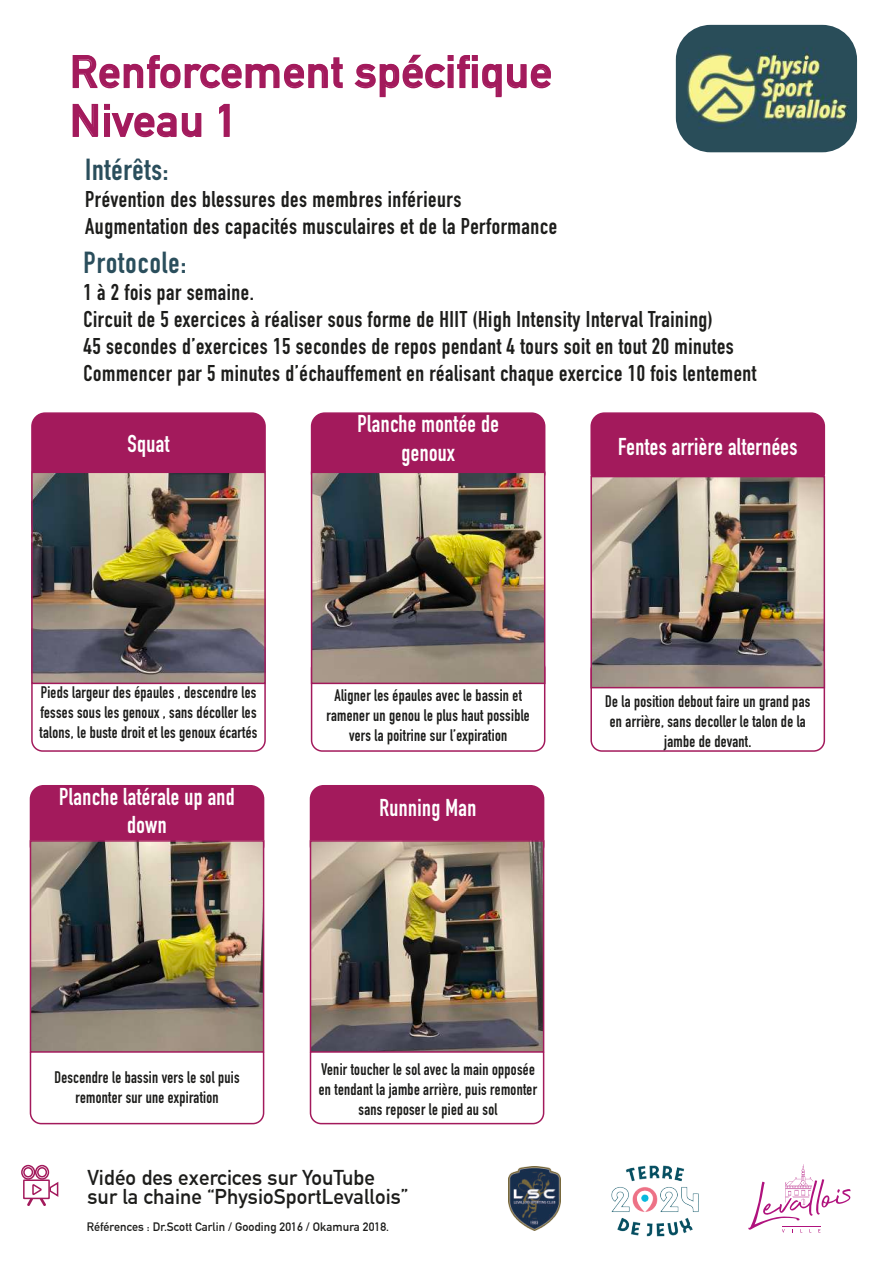
<style>
.page{position:relative;width:893px;height:1263px;background:#fff}
.page>*{position:absolute;margin:0;border:0;box-sizing:border-box;transform-origin:0 0}
.t1{font:700 44.25px/48.9px "DIN Alternate";letter-spacing:.005em;color:#a31a5c;scale:1.04 1}
.t2{font:700 30px "DIN Condensed";letter-spacing:.03em;color:#2a4e5c}
.t3{font:700 24px/28.8px "DIN Condensed";letter-spacing:.02em;color:#fff;text-align:center;scale:.95 1}
.t4{font:700 22.5px/27px "DIN Condensed";letter-spacing:.025em;color:#1d1d1b}
.t5{font:700 21px/19.5px "DIN Alternate";letter-spacing:.005em;color:#1d1d1b}
.t6{font:700 16.5px/19.8px "DIN Condensed";letter-spacing:.02em;color:#1d1d1b;text-align:center;scale:.95 1}
.t7{font:700 12px "DIN Alternate";letter-spacing:.005em;color:#1d1d1b}
</style>
<div class="page">
<svg style="left:72px;top:55px;width:271px;height:34px"></svg>
<svg style="left:354px;top:54px;width:197px;height:44px"></svg>
<svg style="left:72px;top:103px;width:130px;height:35px"></svg>
<svg style="left:219px;top:103px;width:11px;height:34px"></svg>
<svg style="left:21px;top:1164px;width:38px;height:42px"></svg>
<div style="left:31px;top:662px;width:235px;height:90px;border:2px solid #a31a5c;border-radius:11px"></div>
<div style="left:32px;top:413px;width:233px;height:73px;background:#a31a5c;border-radius:13px"></div>
<div style="left:31px;top:412px;width:235px;height:75px;border:2px solid #a31a5c;border-radius:13px"></div>
<div style="left:311px;top:657px;width:234px;height:95px;border:2px solid #a31a5c;border-radius:11px"></div>
<div style="left:312px;top:413px;width:233px;height:73px;background:#a31a5c;border-radius:13px"></div>
<div style="left:311px;top:412px;width:234px;height:75px;border:2px solid #a31a5c;border-radius:13px"></div>
<div style="left:590px;top:658px;width:235px;height:94px;border:2px solid #a31a5c;border-radius:11px"></div>
<div style="left:591px;top:413px;width:233px;height:73px;background:#a31a5c;border-radius:13px"></div>
<div style="left:590px;top:412px;width:235px;height:75px;border:2px solid #a31a5c;border-radius:13px"></div>
<div style="left:30px;top:1042px;width:234px;height:82px;border:2px solid #a31a5c;border-radius:11px"></div>
<div style="left:30px;top:786px;width:234px;height:73px;background:#a31a5c;border-radius:13px"></div>
<div style="left:30px;top:785px;width:234px;height:74px;border:2px solid #a31a5c;border-radius:13px"></div>
<div style="left:310px;top:1042px;width:234px;height:82px;border:2px solid #a31a5c;border-radius:11px"></div>
<div style="left:310px;top:786px;width:234px;height:73px;background:#a31a5c;border-radius:13px"></div>
<div style="left:310px;top:785px;width:234px;height:74px;border:2px solid #a31a5c;border-radius:13px"></div>
<img style="left:34px;top:475px;width:229px;height:206px">
<div style="left:31px;top:472px;width:235px;height:212px;border:2px solid #a31a5c"></div>
<img style="left:314px;top:475px;width:228px;height:206px">
<div style="left:311px;top:472px;width:234px;height:212px;border:2px solid #a31a5c"></div>
<img style="left:593px;top:479px;width:229px;height:206px">
<div style="left:590px;top:476px;width:235px;height:212px;border:2px solid #a31a5c"></div>
<img style="left:33px;top:843px;width:228px;height:207px">
<div style="left:30px;top:840px;width:234px;height:213px;border:2px solid #a31a5c"></div>
<img style="left:313px;top:843px;width:228px;height:207px">
<div style="left:310px;top:840px;width:234px;height:213px;border:2px solid #a31a5c"></div>
<img style="left:676px;top:25px;width:181px;height:127px">
<svg style="left:748px;top:1164px;width:103px;height:68px"></svg>
<img style="left:611px;top:1165px;width:88px;height:72px">
<img style="left:508px;top:1166px;width:53px;height:64px">
<h1 class="t1" style="left:70px;top:44px;width:466px">Renforcement spécifique<br>Niveau 1</h1>
<h2 class="t2" style="left:85px;top:149px;width:85px">Intérêts:</h2>
<h3 class="t4" style="left:85px;top:185px;width:474px">Prévention des blessures des membres inférieurs<br>Augmentation des capacités musculaires et de la Performance</h3>
<h2 class="t2" style="left:84px;top:242px;width:104px">Protocole:</h2>
<p class="t4" style="left:84px;top:278px;width:674px">1 à 2 fois par semaine.<br>Circuit de 5 exercices à réaliser sous forme de HIIT (High Intensity Interval Training)<br>45 secondes d’exercices 15 secondes de repos pendant 4 tours soit en tout 20 minutes Commencer par 5 minutes d’échauffement en réalisant chaque exercice 10 fois lentement</p>
<h3 class="t3" style="left:128px;top:429px;width:46px">Squat</h3>
<h3 class="t3" style="left:357px;top:409px;width:150px">Planche montée de genoux</h3>
<h3 class="t3" style="left:618px;top:432px;width:190px">Fentes arrière alternées</h3>
<p class="t6" style="left:40px;top:682px;width:231px;text-align:justify">Pieds largeur des épaules , descendre les fesses sous les genoux , sans décoller les talons, le buste droit et les genoux écartés</p>
<p class="t6" style="left:327px;top:685px;width:215px">Aligner les épaules avec le bassin et ramener un genou le plus haut possible vers la poitrine sur l’expiration</p>
<h3 class="t3" style="left:59px;top:782px;width:186px">Planche latérale up and down</h3>
<h3 class="t3" style="left:379px;top:793px;width:103px">Running Man</h3>
<p class="t6" style="left:605px;top:691px;width:217px">De la position debout faire un grand pas en arrière, sans decoller le talon de la jambe de devant.</p>
<p class="t6" style="left:54px;top:1067px;width:196px">Descendre le bassin vers le sol puis remonter sur une expiration</p>
<p class="t6" style="left:319px;top:1059px;width:231px">Venir toucher le sol avec la main opposée en tendant la jambe arrière, puis remonter sans reposer le pied au sol</p>
<p class="t5" style="left:87px;top:1166px;width:322px">Vidéo des exercices sur YouTube sur la chaine “PhysioSportLevallois”</p>
<p class="t7" style="left:87px;top:1217px;width:304px">Références : Dr.Scott Carlin / Gooding 2016 / Okamura 2018.</p>
</div>
